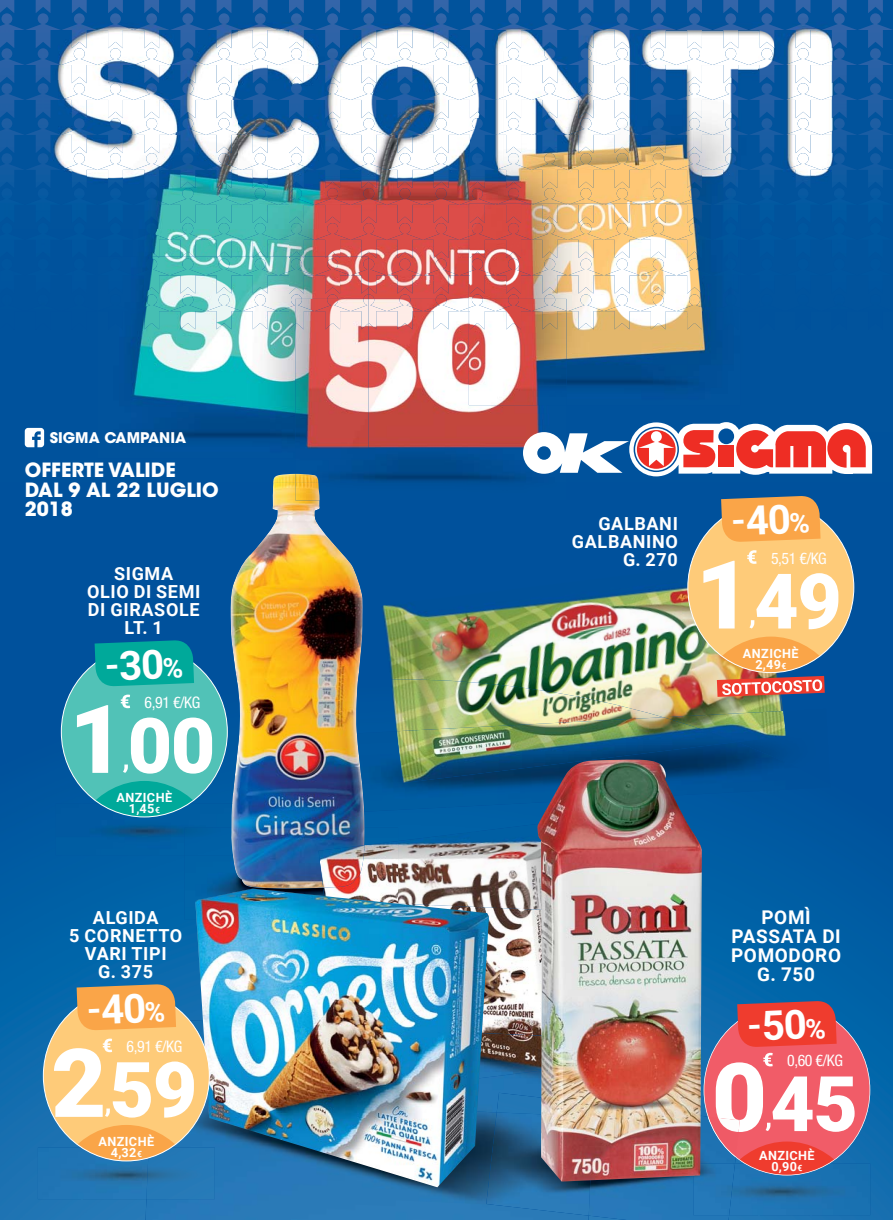
<style>
.page{position:relative;width:893px;height:1220px;background:#fff}
.page>*{position:absolute;margin:0;border:0;box-sizing:border-box;transform-origin:0 0}
.t1{font:900 76.8px "Roboto";letter-spacing:-.015em;color:#fff}
.t2{font:700 40.2px "Roboto";color:#fff}
.t3{font:700 19.5px/19.5px "ITC Avant Garde Std";color:#fff}
.t4{font:700 18.9px/18.9px "Roboto";letter-spacing:.035em;color:#fff;text-align:center}
.t5{font:700 18px/18px "Roboto";letter-spacing:.035em;color:#fff;text-align:center}
.t6{font:condensed 15.9px "Helvetica Neue LT Std";letter-spacing:-.025em;color:#fff}
.t7{font:700 14.7px "ITC Avant Garde Std";color:#fff}
.t8{font:700 12.6px/10.8px "Roboto";letter-spacing:.03em;color:#fff;text-align:center}
.s1{font-weight:500}
.s2{font-size:27.75px}
.s3{font-size:95.25px}
.s4{font-size:8.55px}
</style>
<div class="page">
<div style="left:0;top:0;width:892px;height:1220px;background:#00519c"></div>
<img style="left:210px;top:679px;width:20px;height:124px">
<img style="left:364px;top:811px;width:82px;height:16px">
<img style="left:0;top:729px;width:82px;height:491px">
<img style="left:446px;top:811px;width:260px;height:20px">
<img style="left:82px;top:855px;width:104px;height:365px">
<div style="left:701px;top:831px;width:188px;height:102px;background:#005ca3"></div>
<img style="left:186px;top:920px;width:9px;height:98px">
<div style="left:701px;top:933px;width:191px;height:102px;background:#0063a8"></div>
<img style="left:701px;top:1035px;width:2px;height:75px">
<img style="left:811px;top:1035px;width:81px;height:185px">
<img style="left:735px;top:1215px;width:23px;height:5px">
<img style="left:758px;top:1215px;width:53px;height:5px">
<img style="left:364px;top:742px;width:424px;height:69px">
<img style="left:382px;top:577px;width:401px;height:134px">
<img style="left:390px;top:679px;width:273px;height:44px">
<img style="left:663px;top:711px;width:123px;height:31px">
<img style="left:396px;top:717px;width:340px;height:66px">
<img style="left:185px;top:827px;width:213px;height:93px">
<img style="left:230px;top:483px;width:134px;height:405px">
<img style="left:295px;top:300px;width:245px;height:200px">
<img style="left:459px;top:188px;width:253px;height:41px">
<img style="left:459px;top:229px;width:9px;height:51px">
<img style="left:374px;top:280px;width:94px;height:20px">
<img style="left:291px;top:458px;width:5px;height:16px">
<img style="left:273px;top:474px;width:45px;height:9px">
<img style="left:0;top:0;width:892px;height:188px">
<img style="left:148px;top:188px;width:311px;height:106px">
<svg style="left:459px;top:272px;width:9px;height:3px"></svg>
<svg style="left:399px;top:294px;width:11px;height:5px"></svg>
<svg style="left:435px;top:294px;width:11px;height:5px"></svg>
<svg style="left:471px;top:188px;width:11px;height:11px"></svg>
<svg style="left:508px;top:188px;width:11px;height:11px"></svg>
<svg style="left:544px;top:188px;width:11px;height:11px"></svg>
<svg style="left:580px;top:188px;width:11px;height:11px"></svg>
<svg style="left:616px;top:188px;width:11px;height:11px"></svg>
<svg style="left:652px;top:188px;width:11px;height:11px"></svg>
<svg style="left:688px;top:188px;width:11px;height:11px"></svg>
<svg style="left:728px;top:188px;width:4px;height:7px"></svg>
<svg style="left:459px;top:236px;width:9px;height:4px"></svg>
<img style="left:368px;top:299px;width:91px;height:30px">
<svg style="left:459px;top:308px;width:9px;height:3px"></svg>
<img style="left:129px;top:257px;width:239px;height:186px">
<svg style="left:327px;top:294px;width:11px;height:5px"></svg>
<svg style="left:363px;top:294px;width:11px;height:5px"></svg>
<svg style="left:144px;top:257px;width:15px;height:1px"></svg>
<svg style="left:180px;top:257px;width:15px;height:1px"></svg>
<svg style="left:216px;top:257px;width:15px;height:1px"></svg>
<svg style="left:253px;top:257px;width:14px;height:1px"></svg>
<svg style="left:289px;top:257px;width:15px;height:1px"></svg>
<svg style="left:325px;top:257px;width:15px;height:1px"></svg>
<img style="left:295px;top:299px;width:73px;height:159px">
<img style="left:468px;top:294px;width:254px;height:96px">
<img style="left:468px;top:204px;width:248px;height:90px">
<svg style="left:472px;top:294px;width:10px;height:5px"></svg>
<svg style="left:508px;top:294px;width:10px;height:5px"></svg>
<img style="left:544px;top:294px;width:23px;height:17px">
<img style="left:567px;top:294px;width:155px;height:35px">
<img style="left:468px;top:329px;width:98px;height:76px">
<img style="left:468px;top:299px;width:98px;height:30px">
<svg style="left:25px;top:428px;width:19px;height:19px"></svg>
<img style="left:735px;top:1175px;width:134px;height:40px">
<svg style="left:703px;top:1000px;width:166px;height:175px;background:#c75968"></svg>
<img style="left:398px;top:821px;width:139px;height:82px">
<img style="left:489px;top:903px;width:48px;height:115px">
<img style="left:323px;top:845px;width:41px;height:42px">
<img style="left:56px;top:803px;width:177px;height:52px">
<img style="left:185px;top:827px;width:48px;height:28px">
<div style="left:61px;top:646px;width:166px;height:171px;background:#51c2b7;border-radius:50%"></div>
<svg style="left:61px;top:781px;width:166px;height:36px"></svg>
<svg style="left:121px;top:694px;width:9px;height:14px"></svg>
<svg style="left:123px;top:764px;width:5px;height:9px"></svg>
<svg style="left:95px;top:640px;width:99px;height:47px;background:#05a59b"></svg>
<img style="left:145px;top:1018px;width:443px;height:202px">
<img style="left:489px;top:1026px;width:48px;height:68px">
<img style="left:588px;top:1110px;width:147px;height:110px">
<img style="left:693px;top:1163px;width:41px;height:52px">
<img style="left:735px;top:1116px;width:3px;height:40px">
<img style="left:707px;top:1116px;width:28px;height:41px">
<img style="left:715px;top:1117px;width:24px;height:15px">
<img style="left:486px;top:1112px;width:107px;height:103px">
<img style="left:496px;top:1092px;width:41px;height:24px">
<div style="left:687px;top:502px;width:166px;height:170px;background:#fecb79;border-radius:50%"></div>
<img style="left:687px;top:636px;width:153px;height:61px">
<svg style="left:747px;top:550px;width:9px;height:14px"></svg>
<svg style="left:749px;top:620px;width:5px;height:8px"></svg>
<svg style="left:720px;top:496px;width:100px;height:46px;background:#eda24f"></svg>
<img style="left:537px;top:759px;width:164px;height:422px">
<img style="left:195px;top:888px;width:294px;height:299px">
<img style="left:38px;top:1147px;width:108px;height:52px">
<img style="left:146px;top:1147px;width:69px;height:52px">
<div style="left:43px;top:990px;width:166px;height:171px;background:#fecb79;border-radius:50%"></div>
<svg style="left:43px;top:1125px;width:166px;height:36px"></svg>
<svg style="left:103px;top:1038px;width:9px;height:14px"></svg>
<svg style="left:105px;top:1108px;width:5px;height:8px"></svg>
<svg style="left:77px;top:983px;width:99px;height:47px;background:#e7a251"></svg>
<svg style="left:522px;top:422px;width:349px;height:54px"></svg>
<p class="t7" style="left:50px;top:431px;width:138px">SIGMA CAMPANIA</p>
<p class="t3" style="left:25px;top:461px;width:195px">OFFERTE VALIDE<br>DAL 9 AL 22 LUGLIO<br>2018</p>
<p class="t5" style="left:87px;top:565px;width:115px">SIGMA<br>OLIO DI SEMI<br>DI GIRASOLE<br>LT. 1</p>
<h2 class="t2" style="left:104px;top:643px;width:79px;rotate:-3deg"><span class="s1">-</span>30<span class="s2">%</span></h2>
<p class="t6" style="left:144px;top:697px;width:57px">6,91 €/KG</p>
<h1 class="t1" style="left:69px;top:701px;width:147px"><span class="s3">1</span>00</h1>
<p class="t8" style="left:116px;top:792px;width:57px">ANZICHÈ<br>1,45<span class="s4">€</span></p>
<p class="t5" style="left:69px;top:908px;width:115px">ALGIDA<br>5 CORNETTO<br>VARI TIPI<br>G. 375</p>
<h2 class="t2" style="left:86px;top:987px;width:79px;rotate:-3deg"><span class="s1">-</span>40<span class="s2">%</span></h2>
<p class="t6" style="left:126px;top:1040px;width:57px">6,91 €/KG</p>
<h1 class="t1" style="left:51px;top:1045px;width:147px"><span class="s3">2</span>59</h1>
<p class="t8" style="left:98px;top:1136px;width:57px">ANZICHÈ<br>4,32<span class="s4">€</span></p>
<p class="t5" style="left:571px;top:514px;width:107px;text-align:right">GALBANI<br>GALBANINO<br>G. 270</p>
<h2 class="t2" style="left:730px;top:499px;width:79px;rotate:-3deg"><span class="s1">-</span>40<span class="s2">%</span></h2>
<p class="t6" style="left:770px;top:552px;width:57px">5,51 €/KG</p>
<h1 class="t1" style="left:695px;top:557px;width:147px"><span class="s3">1</span>49</h1>
<p class="t8" style="left:742px;top:648px;width:57px">ANZICHÈ<br>2,49<span class="s4">€</span></p>
<p class="t4" style="left:730px;top:908px;width:111px">POMÌ<br>PASSATA DI<br>POMODORO<br>G. 750</p>
<h2 class="t2" style="left:746px;top:1004px;width:79px;rotate:-3deg"><span class="s1">-</span>50<span class="s2">%</span></h2>
<p class="t6" style="left:786px;top:1055px;width:57px">0,60 €/KG</p>
<h1 class="t1" style="left:711px;top:1059px;width:147px"><span class="s3">0</span>45</h1>
<p class="t8" style="left:758px;top:1150px;width:57px">ANZICHÈ<br>0,90<span class="s4">€</span></p>
</div>
